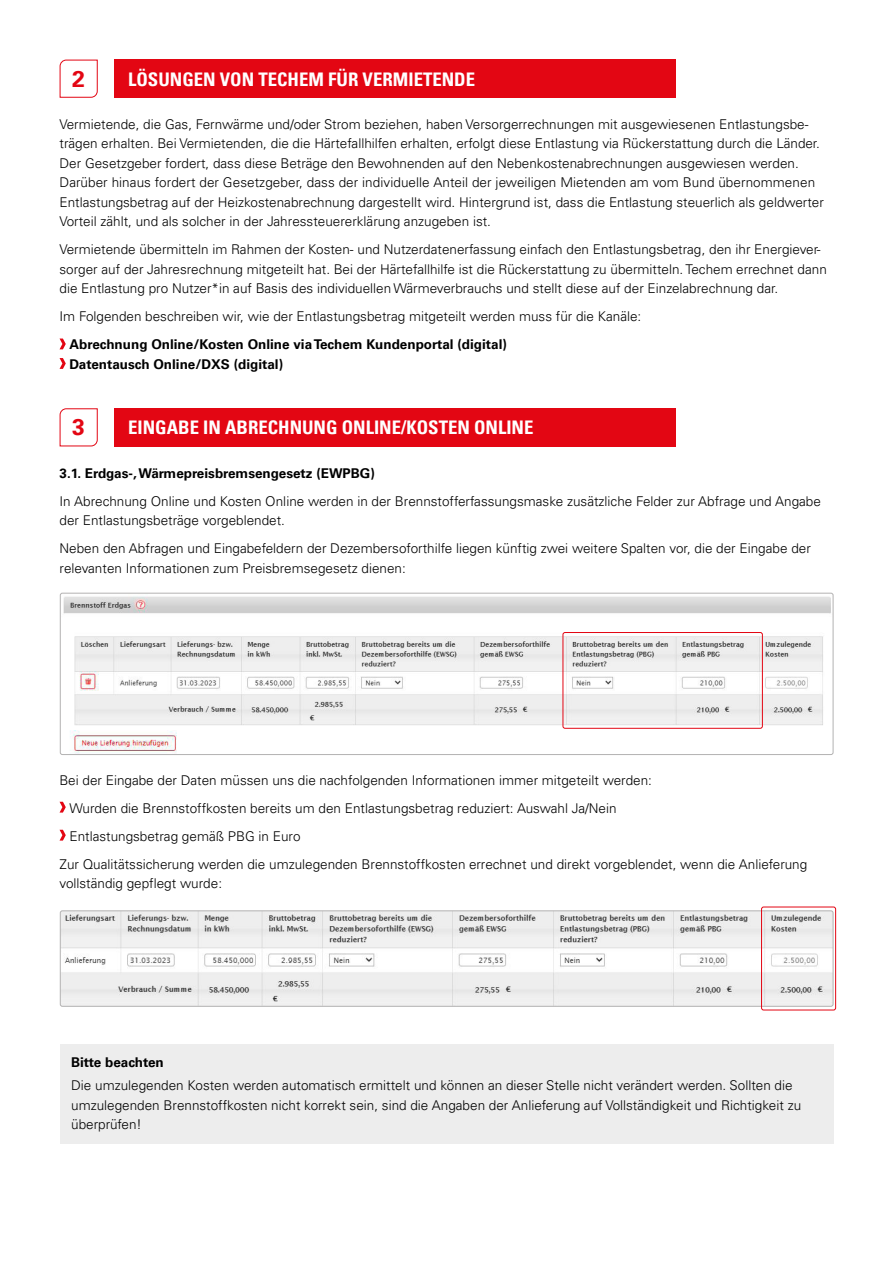
<style>
.page{position:relative;width:893px;height:1263px;background:#fff}
.page>*{position:absolute;margin:0;border:0;box-sizing:border-box;transform-origin:0 0}
.t1{font:700 22.95px "Univers LT Pro 65";color:#e30613}
.t2{font:700 condensed 18.75px "Univers LT Pro";color:#fff}
.t3{font:300 13.5px/19.5px "Univers LT Pro 45";color:#000}
.t4{font:700 13.5px/19.5px "Univers LT Pro 65";color:#000}
</style>
<div class="page">
<svg style="left:60px;top:338px;width:6px;height:11px"></svg>
<svg style="left:60px;top:358px;width:6px;height:11px"></svg>
<svg style="left:60px;top:802px;width:6px;height:10px"></svg>
<svg style="left:60px;top:830px;width:6px;height:10px"></svg>
<div style="left:114px;top:60px;width:561px;height:38px;background:#e30613"></div>
<div style="left:114px;top:408px;width:561px;height:38px;background:#e30613"></div>
<svg style="left:59px;top:59px;width:39px;height:39px"></svg>
<svg style="left:59px;top:408px;width:39px;height:39px"></svg>
<img style="left:63px;top:593px;width:770px;height:160px">
<div style="left:60px;top:593px;width:773px;height:162px;border:1px solid #b3b2b2;border-radius:2px"></div>
<div style="left:563px;top:632px;width:200px;height:97px;border:1px solid #e30613;border-radius:2px"></div>
<img style="left:62px;top:912px;width:769px;height:93px">
<div style="left:60px;top:910px;width:773px;height:97px;border:1px solid #b3b2b2;border-radius:2px"></div>
<div style="left:761px;top:907px;width:75px;height:103px;border:1px solid #e30613;border-radius:2px"></div>
<div style="left:60px;top:1044px;width:773px;height:100px;background:#ededed"></div>
<h1 class="t1" style="left:72px;top:63px;width:14px">2</h1>
<h2 class="t2" style="left:128px;top:67px;width:348px">LÖSUNGEN VON TECHEM FÜR VERMIETENDE</h2>
<p class="t3" style="left:60px;top:114px;width:766px">Vermietende, die Gas, Fernwärme und/oder Strom beziehen, haben Versorgerrechnungen mit ausgewiesenen Entlastungsbe&shy;trägen erhalten. Bei Vermietenden, die die Härtefallhilfen erhalten, erfolgt diese Entlastung via Rückerstattung durch die Länder.<br>Der Gesetzgeber fordert, dass diese Beträge den Bewohnenden auf den Nebenkostenabrechnungen ausgewiesen werden.<br>Darüber hinaus fordert der Gesetzgeber, dass der individuelle Anteil der jeweiligen Mietenden am vom Bund übernommenen Entlastungsbetrag auf der Heizkostenabrechnung dargestellt wird. Hintergrund ist, dass die Entlastung steuerlich als geldwerter Vorteil zählt, und als solcher in der Jahressteuererklärung anzugeben ist.</p>
<p class="t3" style="left:60px;top:239px;width:769px">Vermietende übermitteln im Rahmen der Kosten- und Nutzerdatenerfassung einfach den Entlastungsbetrag, den ihr Energiever&shy;sorger auf der Jahresrechnung mitgeteilt hat. Bei der Härtefallhilfe ist die Rückerstattung zu übermitteln. Techem errechnet dann die Entlastung pro Nutzer*in auf Basis des individuellen Wärmeverbrauchs und stellt diese auf der Einzelabrechnung dar.</p>
<p class="t3" style="left:60px;top:306px;width:583px">Im Folgenden beschreiben wir, wie der Entlastungsbetrag mitgeteilt werden muss für die Kanäle:</p>
<p class="t4" style="left:70px;top:334px;width:439px">Abrechnung Online/Kosten Online via Techem Kundenportal (digital)<br>Datentausch Online/DXS (digital)</p>
<h1 class="t1" style="left:72px;top:411px;width:14px">3</h1>
<h2 class="t2" style="left:128px;top:416px;width:407px">EINGABE IN ABRECHNUNG ONLINE/KOSTEN ONLINE</h2>
<p class="t4" style="left:60px;top:462px;width:317px">3.1. Erdgas-, Wärmepreisbremsengesetz (EWPBG)</p>
<p class="t3" style="left:60px;top:491px;width:763px">In Abrechnung Online und Kosten Online werden in der Brennstofferfassungsmaske zusätzliche Felder zur Abfrage und Angabe der Entlastungsbeträge vorgeblendet.</p>
<p class="t3" style="left:60px;top:538px;width:753px">Neben den Abfragen und Eingabefeldern der Dezembersoforthilfe liegen künftig zwei weitere Spalten vor, die der Eingabe der relevanten Informationen zum Preisbremsegesetz dienen:</p>
<p class="t3" style="left:60px;top:770px;width:594px">Bei der Eingabe der Daten müssen uns die nachfolgenden Informationen immer mitgeteilt werden:</p>
<p class="t3" style="left:70px;top:798px;width:549px">Wurden die Brennstoffkosten bereits um den Entlastungsbetrag reduziert: Auswahl Ja/Nein</p>
<p class="t3" style="left:70px;top:826px;width:232px">Entlastungsbetrag gemäß PBG in Euro</p>
<p class="t3" style="left:60px;top:854px;width:749px">Zur Qualitätssicherung werden die umzulegenden Brennstoffkosten errechnet und direkt vorgeblendet, wenn die Anlieferung</p>
<p class="t3" style="left:60px;top:873px;width:164px">vollständig gepflegt wurde:</p>
<p class="t4" style="left:71px;top:1051px;width:94px">Bitte beachten</p>
<p class="t3" style="left:71px;top:1075px;width:731px">Die umzulegenden Kosten werden automatisch ermittelt und können an dieser Stelle nicht verändert werden. Sollten die umzulegenden Brennstoffkosten nicht korrekt sein, sind die Angaben der Anlieferung auf Vollständigkeit und Richtigkeit zu überprüfen!</p>
</div>
